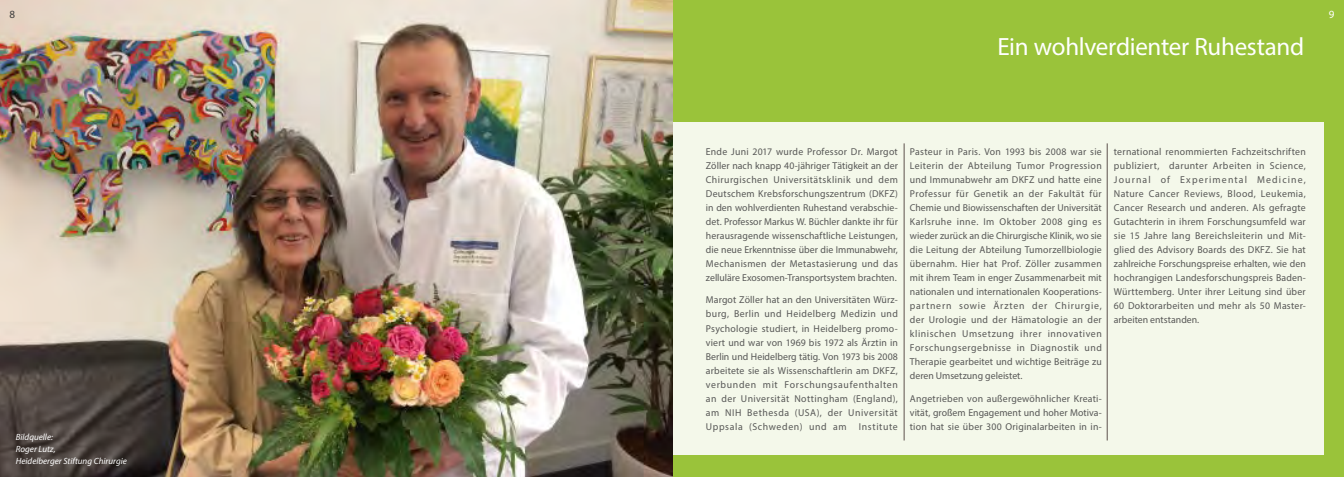
<style>
.page{position:relative;width:1344px;height:477px;background:#fff}
.page>*{position:absolute;margin:0;border:0;box-sizing:border-box;transform-origin:0 0}
.t1{font:25px "Myriad Pro";letter-spacing:-.015em;color:#fff}
.t2{font:11px "Myriad Pro";color:#fff}
.t3{font:11px "Myriad Pro";color:#3c3c3b}
.t4{font:10px/14px "Myriad Pro";letter-spacing:.015em;color:#575756;text-align:justify}
.t5{font:italic 9px/12px "Myriad Pro";color:#fff}
</style>
<div class="page">
<div style="left:0;top:0;width:1344px;height:476px;background:#9ac33a"></div>
<div style="left:672px;top:122px;width:651px;height:332px;background:#f4f8ea"></div>
<img style="left:0;top:0;width:672px;height:476px">
<hr style="left:1107px;top:143px;width:1px;height:297px;background:#5d514d">
<hr style="left:904px;top:143px;width:1px;height:297px;background:#5d514d">
<p class="t3" style="left:9px;top:7px;width:7px">8</p>
<p class="t5" style="left:16px;top:430px;width:113px">Bildquelle:<br>Roger Lutz,<br>Heidelberger Stiftung Chirurgie</p>
<h1 class="t1" style="left:997px;top:31px;width:308px">Ein wohlverdienter Ruhestand</h1>
<p class="t2" style="left:1329px;top:7px;width:7px">9</p>
<p class="t4" style="left:706px;top:144px;width:193px">Ende Juni 2017 wurde Professor Dr. Margot Zöller nach knapp 40-jähriger Tätigkeit an der Chirurgischen Universitätsklinik und dem Deutschem Krebsforschungszentrum (DKFZ) in den wohlverdienten Ruhestand verabschie&shy;det. Professor Markus W. Büchler dankte ihr für herausragende wissenschaftliche Leistungen, die neue Erkenntnisse über die Immunabwehr, Mechanismen der Metastasierung und das zelluläre Exosomen-Transportsystem brachten.</p>
<p class="t4" style="left:706px;top:292px;width:193px">Margot Zöller hat an den Universitäten Würz&shy;burg, Berlin und Heidelberg Medizin und Psychologie studiert, in Heidelberg promo&shy;viert und war von 1969 bis 1972 als Ärztin in Berlin und Heidelberg tätig. Von 1973 bis 2008 arbeitete sie als Wissenschaftlerin am DKFZ, verbunden mit Forschungsaufenthalten an der Universität Nottingham (England), am NIH Bethesda (USA), der Universität Uppsala (Schweden) und am Institute</p>
<p class="t4" style="left:910px;top:144px;width:193px">Pasteur in Paris. Von 1993 bis 2008 war sie Leiterin der Abteilung Tumor Progression und Immunabwehr am DKFZ und hatte eine Professur für Genetik an der Fakultät für Chemie und Biowissenschaften der Universität Karlsruhe inne. Im Oktober 2008 ging es wieder zurück an die Chirurgische Klinik, wo sie die Leitung der Abteilung Tumorzellbiologie übernahm. Hier hat Prof. Zöller zusammen mit ihrem Team in enger Zusammenarbeit mit nationalen und internationalen Kooperations&shy;partnern sowie Ärzten der Chirurgie, der Urologie und der Hämatologie an der klinischen Umsetzung ihrer innovativen Forschungsergebnisse in Diagnostik und Therapie gearbeitet und wichtige Beiträge zu deren Umsetzung geleistet.</p>
<p class="t4" style="left:910px;top:390px;width:193px">Angetrieben von außergewöhnlicher Kreati&shy;vität, großem Engagement und hoher Motiva&shy;tion hat sie über 300 Originalarbeiten in in-</p>
<p class="t4" style="left:1114px;top:144px;width:193px">ternational renommierten Fachzeitschriften publiziert, darunter Arbeiten in Science, Journal of Experimental Medicine, Nature Cancer Reviews, Blood, Leukemia, Cancer Research und anderen. Als gefragte Gutachterin in ihrem Forschungsumfeld war sie 15 Jahre lang Bereichsleiterin und Mit&shy;glied des Advisory Boards des DKFZ. Sie hat zahlreiche Forschungspreise erhalten, wie den hochrangigen Landesforschungspreis Baden-Württemberg. Unter ihrer Leitung sind über 60 Doktorarbeiten und mehr als 50 Master&shy;arbeiten entstanden.</p>
</div>
